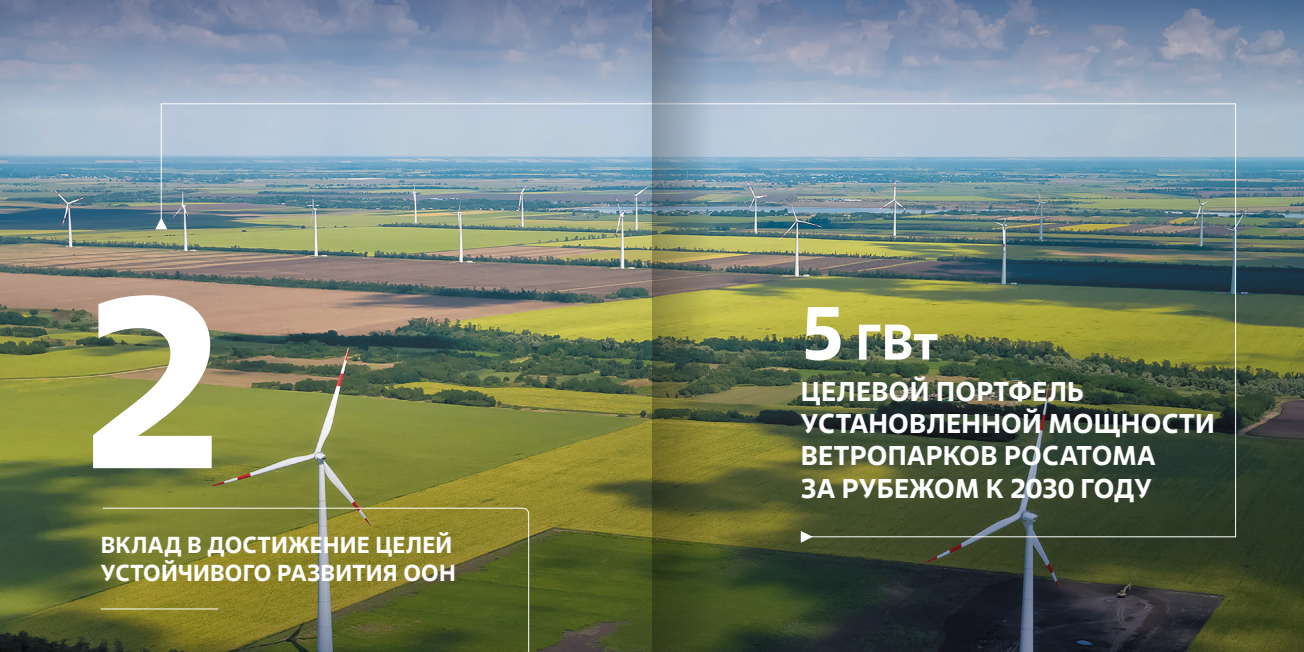
<style>
.page{position:relative;width:1304px;height:652px;background:#fff}
.page>*{position:absolute;margin:0;border:0;box-sizing:border-box;transform-origin:0 0}
.t1{font:700 243px "Rosatom";color:#fff}
.t2{font:700 50px "Rosatom";color:#fff}
.t3{font:700 27px/32.4px "Rosatom";letter-spacing:.01em;color:#fff}
.t4{font:700 23px/27.6px "Rosatom";letter-spacing:.01em;color:#fff}
.s1{font-size:75px}
</style>
<div class="page">
<svg style="left:0;top:0;width:1304px;height:111px;background:#8a9ab4"></svg>
<img style="left:0;top:153px;width:1304px;height:499px">
<svg style="left:155px;top:217px;width:5px;height:12px"></svg>
<svg style="left:102px;top:507px;width:428px;height:145px;background:#71722b"></svg>
<hr style="left:101px;top:608px;width:117px;height:1px;background:#fff">
<img style="left:160px;top:103px;width:1076px;height:435px">
<svg style="left:801px;top:531px;width:12px;height:12px"></svg>
<img style="left:652px;top:0;width:67px;height:652px">
<h1 class="t1" style="left:80px;top:226px;width:146px">2</h1>
<p class="t4" style="left:101px;top:531px;width:356px">ВКЛАД В ДОСТИЖЕНИЕ ЦЕЛЕЙ<br>УСТОЙЧИВОГО РАЗВИТИЯ ООН</p>
<h2 class="t2" style="left:801px;top:310px;width:139px"><span class="s1">5</span> ГВт</h2>
<p class="t3" style="left:801px;top:374px;width:415px">ЦЕЛЕВОЙ ПОРТФЕЛЬ<br>УСТАНОВЛЕННОЙ МОЩНОСТИ<br>ВЕТРОПАРКОВ РОСАТОМА<br>ЗА РУБЕЖОМ К 2030 ГОДУ</p>
</div>
